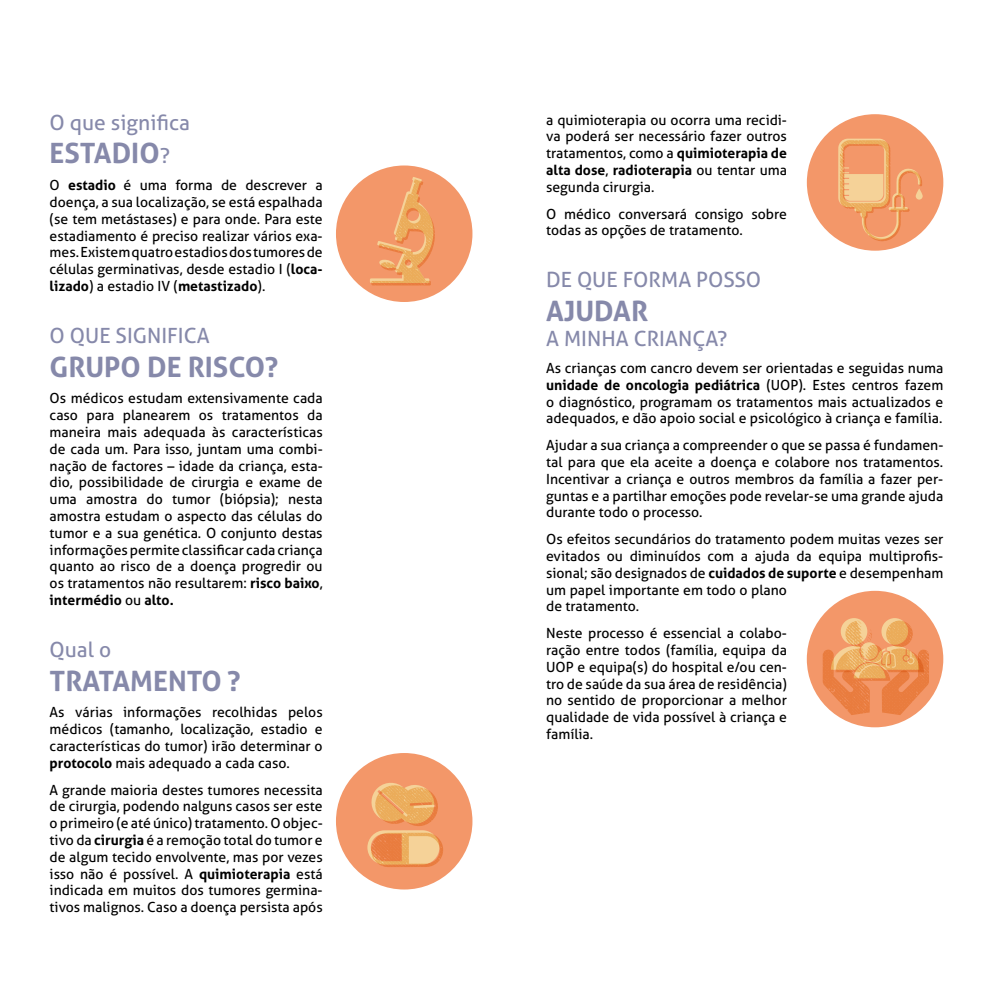
<style>
.page{position:relative;width:993px;height:993px;background:#fff}
.page>*{position:absolute;margin:0;border:0;box-sizing:border-box;transform-origin:0 0}
.t1{font:700 28px "Aller";color:#8689aa}
.t2{font:21px "Aller";color:#8689aa}
.t3{font:14px/16.8px "Aller";color:#000;text-align:justify}
.s1{font-weight:400;font-size:21px}
.s2{font-weight:700}
</style>
<div class="page">
<div style="left:336px;top:752px;width:136px;height:137px;background:#f39769;border-radius:50%"></div>
<svg style="left:367px;top:830px;width:62px;height:28px"></svg>
<svg style="left:371px;top:783px;width:28px;height:26px"></svg>
<img style="left:371px;top:832px;width:72px;height:34px">
<img style="left:373px;top:785px;width:65px;height:41px">
<div style="left:336px;top:165px;width:136px;height:137px;background:#f39769;border-radius:50%"></div>
<img style="left:371px;top:179px;width:64px;height:106px">
<div style="left:806px;top:590px;width:136px;height:137px;background:#f39769;border-radius:50%"></div>
<svg style="left:848px;top:618px;width:53px;height:2px"></svg>
<img style="left:840px;top:620px;width:73px;height:29px">
<img style="left:822px;top:649px;width:106px;height:66px">
<div style="left:806px;top:114px;width:137px;height:136px;background:#f39769;border-radius:50%"></div>
<svg style="left:838px;top:139px;width:46px;height:101px"></svg>
<img style="left:839px;top:140px;width:82px;height:102px">
<h2 class="t2" style="left:50px;top:109px;width:142px">O que significa</h2>
<h1 class="t1" style="left:50px;top:136px;width:122px">ESTADIO<span class="s1">?</span></h1>
<p class="t3" style="left:50px;top:176px;width:274px">O <span class="s2">estadio</span> é uma forma de descrever a doença, a sua localização, se está espalhada (se tem metástases) e para onde. Para este estadiamento é preciso realizar vários exa&shy;mes. Existem quatro estadios dos tumores de células germinativas, desde estadio I (<span class="s2">loca&shy;lizado</span>) a estadio IV (<span class="s2">metastizado</span>).</p>
<h2 class="t2" style="left:50px;top:322px;width:161px">O QUE SIGNIFICA</h2>
<h1 class="t1" style="left:50px;top:349px;width:230px">GRUPO DE RISCO?</h1>
<p class="t3" style="left:50px;top:390px;width:274px">Os médicos estudam extensivamente cada caso para planearem os tratamentos da maneira mais adequada às características de cada um. Para isso, juntam uma combi&shy;nação de factores – idade da criança, esta&shy;dio, possibilidade de cirurgia e exame de uma amostra do tumor (biópsia); nesta amostra estudam o aspecto das células do tumor e a sua genética. O conjunto destas informações permite classificar cada criança quanto ao risco de a doença progredir ou os tratamentos não resultarem: <span class="s2">risco baixo</span>, <span class="s2">intermédio</span> ou <span class="s2">alto.</span></p>
<h2 class="t2" style="left:50px;top:636px;width:63px">Qual o</h2>
<h1 class="t1" style="left:50px;top:663px;width:192px">TRATAMENTO ?</h1>
<p class="t3" style="left:50px;top:703px;width:274px">As várias informações recolhidas pelos médicos (tamanho, localização, estadio e características do tumor) irão determinar o <span class="s2">protocolo</span> mais adequado a cada caso.</p>
<p class="t3" style="left:50px;top:781px;width:274px">A grande maioria destes tumores necessita de cirurgia, podendo nalguns casos ser este o primeiro (e até único) tratamento. O objec&shy;tivo da <span class="s2">cirurgia</span> é a remoção total do tumor e de algum tecido envolvente, mas por vezes isso não é possível. A <span class="s2">quimioterapia</span> está indicada em muitos dos tumores germina&shy;tivos malignos. Caso a doença persista após</p>
<p class="t3" style="left:546px;top:111px;width:242px">a quimioterapia ou ocorra uma recidi&shy;va poderá ser necessário fazer outros tratamentos, como a <span class="s2">quimioterapia de alta dose</span>, <span class="s2">radioterapia</span> ou tentar uma segunda cirurgia.</p>
<p class="t3" style="left:546px;top:205px;width:242px">O médico conversará consigo sobre todas as opções de tratamento.</p>
<h2 class="t2" style="left:546px;top:267px;width:216px">DE QUE FORMA POSSO</h2>
<h1 class="t1" style="left:546px;top:293px;width:103px">AJUDAR</h1>
<h2 class="t2" style="left:546px;top:326px;width:183px">A MINHA CRIANÇA?</h2>
<p class="t3" style="left:546px;top:359px;width:398px">As crianças com cancro devem ser orientadas e seguidas numa <span class="s2">unidade de oncologia pediátrica</span> (UOP). Estes centros fazem o diagnóstico, programam os tratamentos mais actualizados e adequados, e dão apoio social e psicológico à criança e família.</p>
<p class="t3" style="left:546px;top:436px;width:398px">Ajudar a sua criança a compreender o que se passa é fundamen&shy;tal para que ela aceite a doença e colabore nos tratamentos.<br>Incentivar a criança e outros membros da família a fazer per&shy;guntas e a partilhar emoções pode revelar-se uma grande ajuda durante todo o processo.</p>
<p class="t3" style="left:546px;top:530px;width:398px;text-align:left">Os efeitos secundários do tratamento podem muitas vezes ser evitados ou diminuídos com a ajuda da equipa multiprofis&shy;sional; são designados de <span class="s2">cuidados de suporte</span> e desempenham um papel importante em todo o plano<br>de tratamento.</p>
<p class="t3" style="left:546px;top:624px;width:242px">Neste processo é essencial a colabo&shy;ração entre todos (família, equipa da UOP e equipa(s) do hospital e/ou cen&shy;tro de saúde da sua área de residência) no sentido de proporcionar a melhor qualidade de vida possível à criança e família.</p>
</div>
